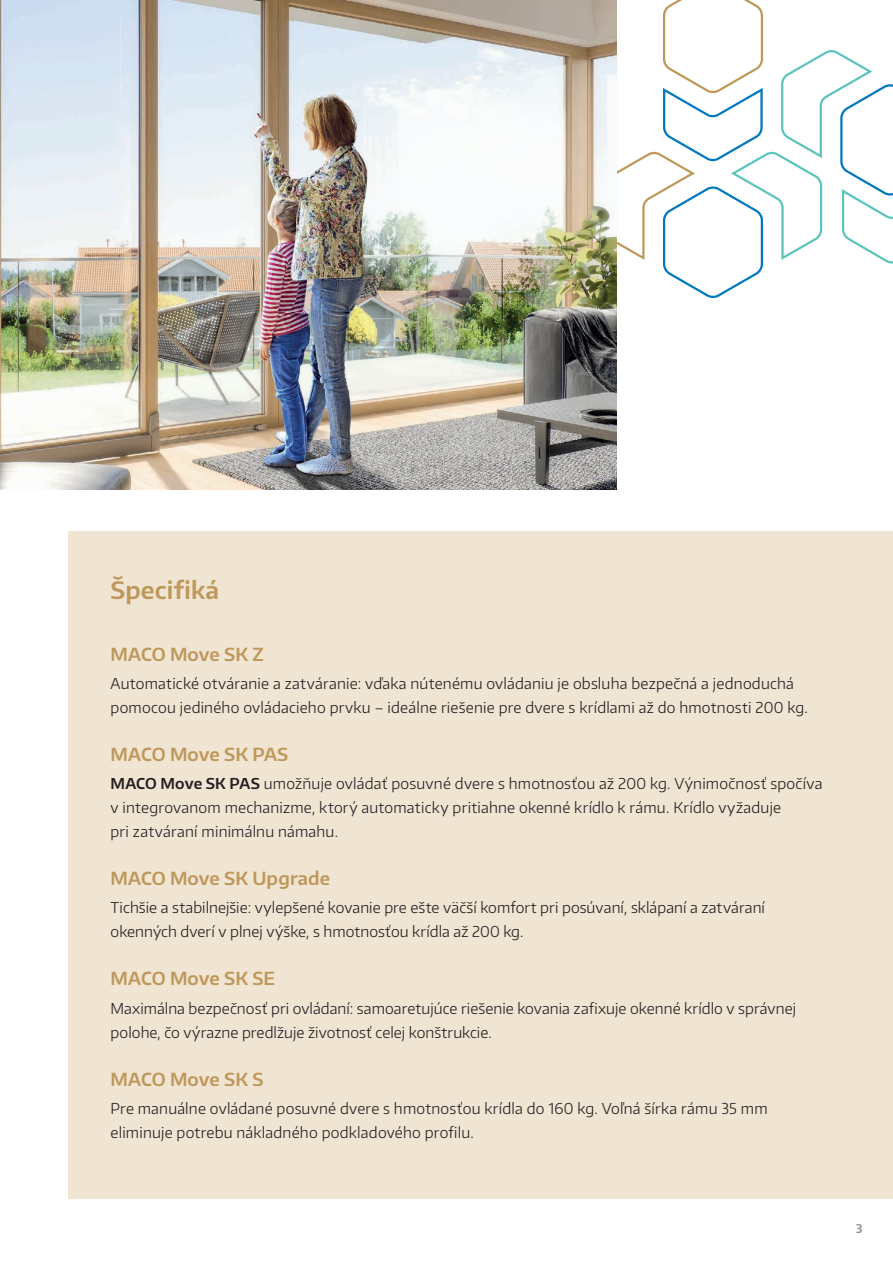
<style>
.page{position:relative;width:893px;height:1263px;background:#fff}
.page>*{position:absolute;margin:0;border:0;box-sizing:border-box;transform-origin:0 0}
.Subheadline_16auf20_gold{font:600 24px "Encode Sans Normal";letter-spacing:.01em;color:#be985a}
.Subheadline_12pt_Gold{font:600 18px "Encode Sans Normal";letter-spacing:.005em;color:#be985a}
.Bodytext{font:300 15px "Encode Sans Normal";letter-spacing:.01em;color:#231f20}
.t1{font:600 12px "Encode Sans Normal";color:#231f20}
.s1{font-weight:600}
</style>
<div class="page">
<svg style="left:617px;top:0;width:276px;height:298px"></svg>
<div style="left:68px;top:531px;width:825px;height:668px;background:#f0e4d3"></div>
<img style="left:0;top:0;width:617px;height:489px">
<p class="Subheadline_16auf20_gold" style="left:111px;top:574px;width:110px">Špecifiká</p>
<p class="Subheadline_12pt_Gold" style="left:111px;top:642px;width:155px">MACO Move SK Z</p>
<p class="Bodytext" style="left:111px;top:673px;width:685px">Automatické otváranie a zatváranie: vďaka nútenému ovládaniu je obsluha bezpečná a jednoduchá</p>
<p class="Bodytext" style="left:111px;top:697px;width:699px">pomocou jediného ovládacieho prvku – ideálne riešenie pre dvere s krídlami až do hmotnosti 200 kg.</p>
<p class="Subheadline_12pt_Gold" style="left:111px;top:742px;width:179px">MACO Move SK PAS</p>
<p class="Bodytext" style="left:111px;top:774px;width:713px"><span class="s1">MACO Move SK PAS</span> umožňuje ovládať posuvné dvere s hmotnosťou až 200 kg. Výnimočnosť spočíva</p>
<p class="Bodytext" style="left:111px;top:798px;width:672px">v integrovanom mechanizme, ktorý automaticky pritiahne okenné krídlo k rámu. Krídlo vyžaduje</p>
<p class="Bodytext" style="left:111px;top:822px;width:229px">pri zatváraní minimálnu námahu.</p>
<p class="Subheadline_12pt_Gold" style="left:111px;top:867px;width:221px">MACO Move SK Upgrade</p>
<p class="Bodytext" style="left:111px;top:898px;width:656px">Tichšie a stabilnejšie: vylepšené kovanie pre ešte väčší komfort pri posúvaní, sklápaní a zatváraní</p>
<p class="Bodytext" style="left:111px;top:922px;width:414px">okenných dverí v plnej výške, s hmotnosťou krídla až 200 kg.</p>
<p class="Subheadline_12pt_Gold" style="left:111px;top:967px;width:166px">MACO Move SK SE</p>
<p class="Bodytext" style="left:111px;top:998px;width:687px">Maximálna bezpečnosť pri ovládaní: samoaretujúce riešenie kovania zafixuje okenné krídlo v správnej</p>
<p class="Bodytext" style="left:111px;top:1022px;width:383px">polohe, čo výrazne predlžuje životnosť celej konštrukcie.</p>
<p class="Subheadline_12pt_Gold" style="left:111px;top:1067px;width:154px">MACO Move SK S</p>
<p class="Bodytext" style="left:111px;top:1098px;width:659px">Pre manuálne ovládané posuvné dvere s hmotnosťou krídla do 160 kg. Voľná šírka rámu 35 mm</p>
<p class="Bodytext" style="left:111px;top:1122px;width:365px">eliminuje potrebu nákladného podkladového profilu.</p>
<p class="t1" style="left:856px;top:1220px;width:8px">3</p>
</div>
